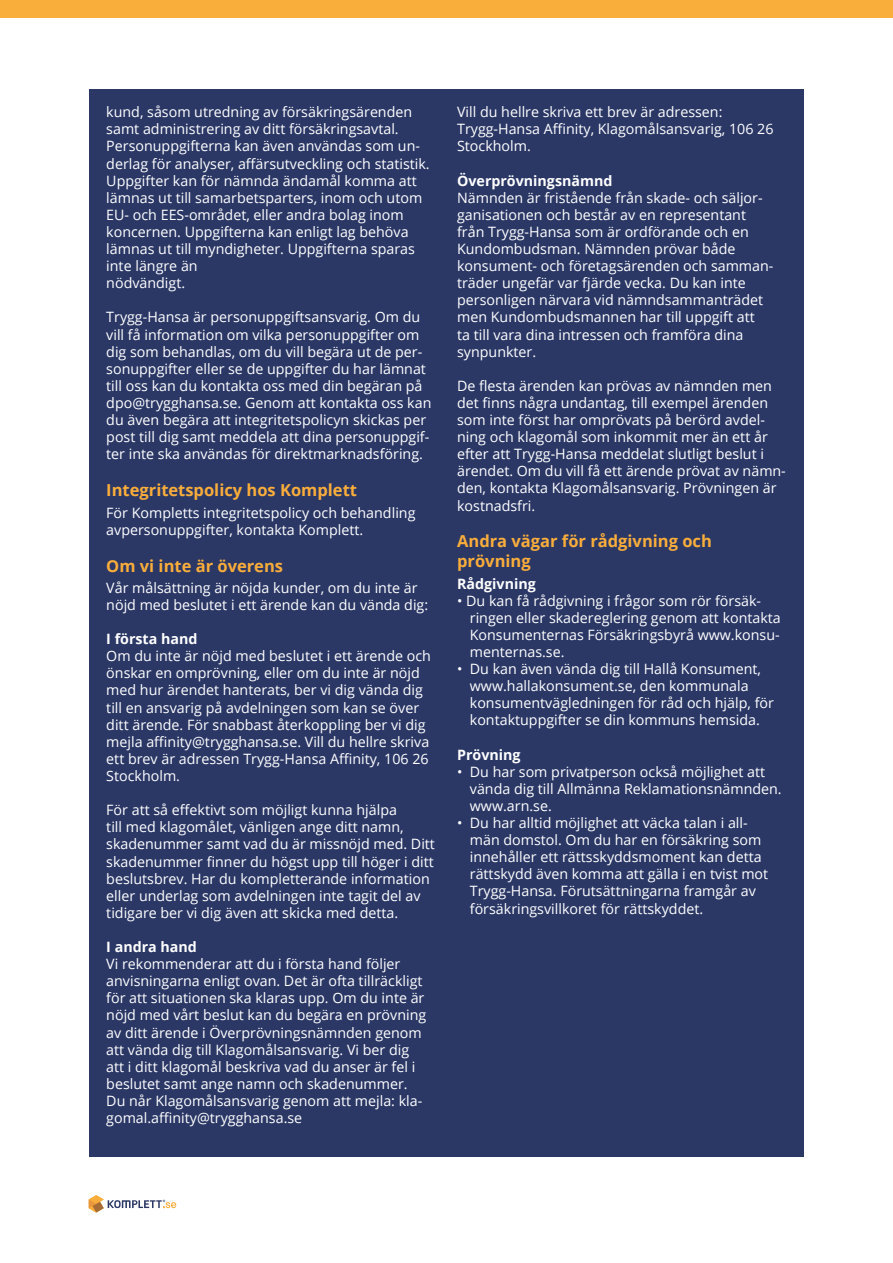
<style>
.page{position:relative;width:893px;height:1263px;background:#fff}
.page>*{position:absolute;margin:0;border:0;box-sizing:border-box;transform-origin:0 0}
.t1{font:700 16.5px/19.8px "Open Sans";color:#f9ad3b}
.t2{font:14.25px/17.1px "Open Sans";color:#fff}
.t3{font:700 14.25px "Open Sans";color:#fff}
</style>
<div class="page">
<div style="left:0;top:0;width:893px;height:17px;background:#f9ad3b"></div>
<svg style="left:89px;top:1195px;width:87px;height:17px"></svg>
<div style="left:89px;top:89px;width:715px;height:1068px;background:#2b3866"></div>
<p class="t2" style="left:106px;top:103px;width:325px">kund, såsom utredning av försäkringsärenden samt administrering av ditt försäkringsavtal.<br>Personuppgifterna kan även användas som un&shy;derlag för analyser, affärsutveckling och statistik.<br>Uppgifter kan för nämnda ändamål komma att lämnas ut till samarbetsparters, inom och utom EU- och EES-området, eller andra bolag inom koncernen. Uppgifterna kan enligt lag behöva lämnas ut till myndigheter. Uppgifterna sparas inte längre än<br>nödvändigt.</p>
<p class="t2" style="left:106px;top:308px;width:327px">Trygg-Hansa är personuppgiftsansvarig. Om du vill få information om vilka personuppgifter om dig som behandlas, om du vill begära ut de per&shy;sonuppgifter eller se de uppgifter du har lämnat till oss kan du kontakta oss med din begäran på dpo@trygghansa.se. Genom att kontakta oss kan du även begära att integritetspolicyn skickas per post till dig samt meddela att dina personuppgif&shy;ter inte ska användas för direktmarknadsföring.</p>
<p class="t1" style="left:106px;top:480px;width:252px">Integritetspolicy hos Komplett</p>
<p class="t2" style="left:106px;top:503px;width:311px">För Kompletts integritetspolicy och behandling avpersonuppgifter, kontakta Komplett.</p>
<p class="t1" style="left:106px;top:555px;width:178px">Om vi inte är överens</p>
<p class="t2" style="left:106px;top:579px;width:323px">Vår målsättning är nöjda kunder, om du inte är nöjd med beslutet i ett ärende kan du vända dig:</p>
<p class="t3" style="left:106px;top:629px;width:93px">I första hand</p>
<p class="t2" style="left:106px;top:647px;width:326px">Om du inte är nöjd med beslutet i ett ärende och önskar en omprövning, eller om du inte är nöjd med hur ärendet hanterats, ber vi dig vända dig till en ansvarig på avdelningen som kan se över ditt ärende. För snabbast återkoppling ber vi dig mejla affinity@trygghansa.se. Vill du hellre skriva ett brev är adressen Trygg-Hansa Affinity, 106 26<br>Stockholm.</p>
<p class="t2" style="left:106px;top:801px;width:330px">För att så effektivt som möjligt kunna hjälpa<br>till med klagomålet, vänligen ange ditt namn, skadenummer samt vad du är missnöjd med. Ditt skadenummer finner du högst upp till höger i ditt beslutsbrev. Har du kompletterande information eller underlag som avdelningen inte tagit del av tidigare ber vi dig även att skicka med detta.</p>
<p class="t3" style="left:106px;top:937px;width:92px">I andra hand</p>
<p class="t2" style="left:106px;top:955px;width:321px">Vi rekommenderar att du i första hand följer anvisningarna enligt ovan. Det är ofta tillräckligt för att situationen ska klaras upp. Om du inte är nöjd med vårt beslut kan du begära en prövning av ditt ärende i Överprövningsnämnden genom att vända dig till Klagomålsansvarig. Vi ber dig att i ditt klagomål beskriva vad du anser är fel i beslutet samt ange namn och skadenummer.<br>Du når Klagomålsansvarig genom att mejla: kla&shy;gomal.affinity@trygghansa.se</p>
<p class="t2" style="left:457px;top:103px;width:318px">Vill du hellre skriva ett brev är adressen:<br>Trygg-Hansa Affinity, Klagomålsansvarig, 106 26<br>Stockholm.</p>
<p class="t3" style="left:457px;top:170px;width:157px">Överprövningsnämnd</p>
<p class="t2" style="left:457px;top:189px;width:318px">Nämnden är fristående från skade- och säljor&shy;ganisationen och består av en representant från Trygg-Hansa som är ordförande och en Kundombudsman. Nämnden prövar både konsument- och företagsärenden och samman&shy;träder ungefär var fjärde vecka. Du kan inte personligen närvara vid nämndsammanträdet men Kundombudsmannen har till uppgift att<br>ta till vara dina intressen och framföra dina synpunkter.</p>
<p class="t2" style="left:457px;top:377px;width:330px">De flesta ärenden kan prövas av nämnden men det finns några undantag, till exempel ärenden som inte först har omprövats på berörd avdel&shy;ning och klagomål som inkommit mer än ett år efter att Trygg-Hansa meddelat slutligt beslut i ärendet. Om du vill få ett ärende prövat av nämn&shy;den, kontakta Klagomålsansvarig. Prövningen är kostnadsfri.</p>
<p class="t1" style="left:457px;top:531px;width:256px">Andra vägar för rådgivning och prövning</p>
<p class="t3" style="left:457px;top:573px;width:80px">Rådgivning</p>
<p class="t2" style="left:470px;top:592px;width:313px;text-indent:-13px">• Du kan få rådgivning i frågor som rör försäk&shy;ringen eller skadereglering genom att kontakta Konsumenternas Försäkringsbyrå www.konsu&shy;menternas.se.</p>
<p class="t2" style="left:470px;top:660px;width:306px;text-indent:-13px">• Du kan även vända dig till Hallå Konsument, www.hallakonsument.se, den kommunala konsumentvägledningen för råd och hjälp, för kontaktuppgifter se din kommuns hemsida.</p>
<p class="t3" style="left:457px;top:744px;width:65px">Prövning</p>
<p class="t2" style="left:470px;top:763px;width:313px;text-indent:-13px">• Du har som privatperson också möjlighet att vända dig till Allmänna Reklamationsnämnden. www.arn.se.</p>
<p class="t2" style="left:470px;top:814px;width:300px;text-indent:-13px">• Du har alltid möjlighet att väcka talan i all&shy;män domstol. Om du har en försäkring som innehåller ett rättsskyddsmoment kan detta rättskydd även komma att gälla i en tvist mot Trygg-Hansa. Förutsättningarna framgår av försäkringsvillkoret för rättskyddet.</p>
</div>
